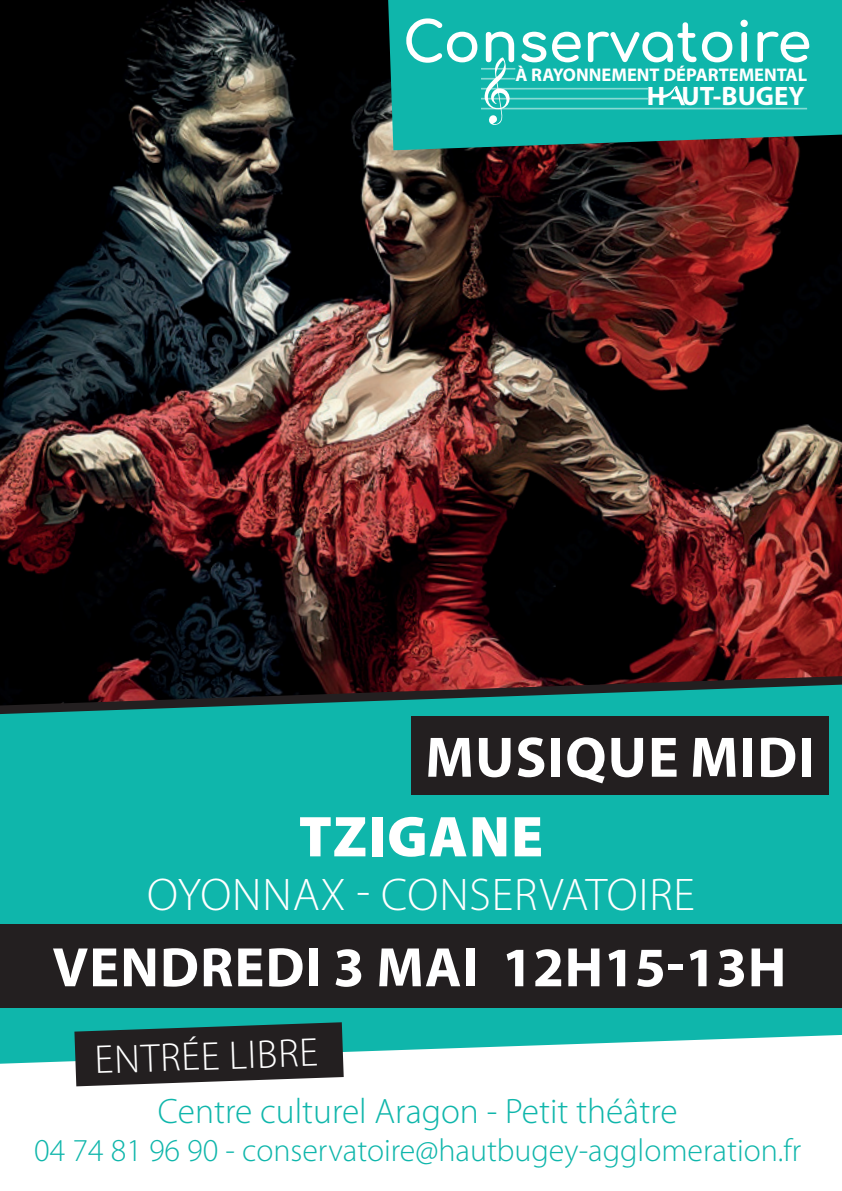
<style>
.page{position:relative;width:842px;height:1191px;background:#0fb6ab}
.page>*{position:absolute;margin:0;border:0;box-sizing:border-box;transform-origin:0 0}
.t1{font:900 58px "Myriad Pro";letter-spacing:.02em;color:#fff}
.t2{font:700 57.5px "Myriad Pro";letter-spacing:.02em;color:#fff}
.t3{font:700 56px "Myriad Pro";letter-spacing:.02em;color:#fff}
.t4{font:700 55.3px "Comfortaa";color:#fff}
.t5{font:300 46px "Myriad Pro";letter-spacing:.02em;color:#fff}
.t6{font:300 40.3px "Myriad Pro";color:#fff}
.t7{font:300 35.4px "Myriad Pro";color:#0fb6ab}
.t8{font:300 32px "Myriad Pro";color:#0fb6ab}
.t9{font:700 26.7px "Myriad Pro";color:#fff}
.t10{font:700 18.4px "Myriad Pro";color:#fff}
</style>
<div class="page">
<div style="left:0;top:1035px;width:842px;height:156px;background:#fff"></div>
<svg style="left:74px;top:1022px;width:270px;height:64px;background:#303a3a"></svg>
<img style="left:0;top:0;width:842px;height:714px">
<svg style="left:388px;top:0;width:454px;height:150px"></svg>
<svg style="left:485px;top:57px;width:26px;height:69px"></svg>
<hr style="left:481px;top:108px;width:326px;height:1px;background:#fff">
<hr style="left:481px;top:98px;width:167px;height:1px;background:#fff">
<hr style="left:481px;top:88px;width:167px;height:2px;background:#fff">
<hr style="left:481px;top:78px;width:34px;height:2px;background:#fff">
<hr style="left:481px;top:68px;width:34px;height:2px;background:#fff">
<svg style="left:663px;top:86px;width:22px;height:19px"></svg>
<div style="left:411px;top:716px;width:418px;height:78px;background:#231f20"></div>
<div style="left:0;top:924px;width:842px;height:83px;background:#231f20"></div>
<h3 class="t4" style="left:403px;top:-9px;width:410px">Conservatoire</h3>
<p class="t9" style="left:647px;top:81px;width:159px">H UT-BUGEY</p>
<p class="t10" style="left:515px;top:64px;width:293px">À RAYONNEMENT DÉPARTEMENTAL</p>
<h2 class="t2" style="left:425px;top:725px;width:391px">MUSIQUE MIDI</h2>
<h1 class="t1" style="left:299px;top:804px;width:246px">TZIGANE</h1>
<h3 class="t5" style="left:147px;top:869px;width:549px">OYONNAX - CONSERVATOIRE</h3>
<h3 class="t3" style="left:52px;top:936px;width:735px">VENDREDI 3 MAI 12H15-13H</h3>
<p class="t6" style="left:94px;top:1037px;width:225px;rotate:-2deg">ENTRÉE LIBRE</p>
<p class="t7" style="left:158px;top:1091px;width:521px">Centre culturel Aragon - Petit théâtre</p>
<p class="t8" style="left:34px;top:1133px;width:768px">04 74 81 96 90 - conservatoire@hautbugey-agglomeration.fr</p>
</div>
